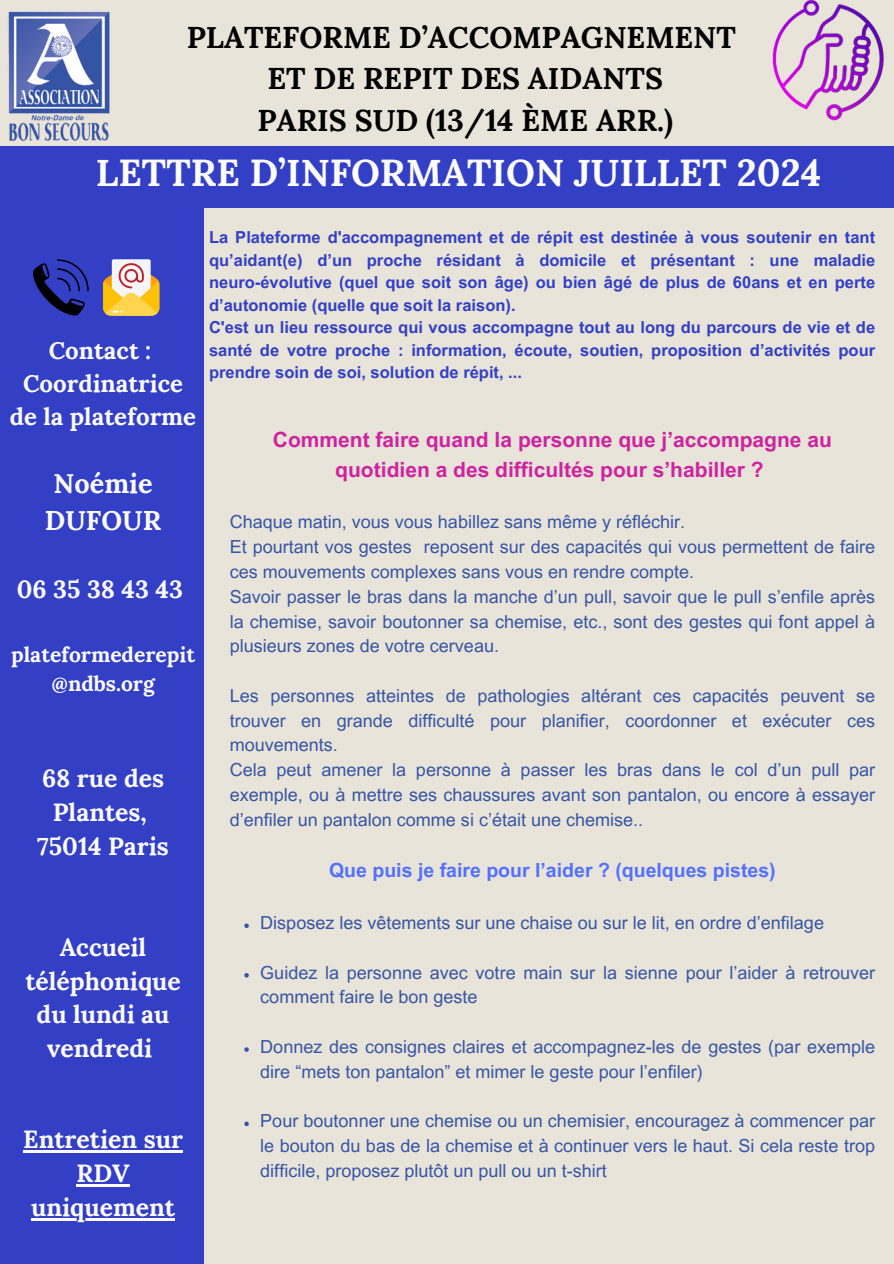
<style>
.page{position:relative;width:894px;height:1264px;background:#fff}
.page>*{position:absolute;margin:0;border:0;box-sizing:border-box;transform-origin:0 0}
.t1{font:700 37.5px "Lora";color:#fdfdfe}
.t2{font:700 30px/41.7px "Lora";color:#000;text-align:center}
.t3{font:700 27px/37.2px "Lora";color:#fdfdfe;text-align:center}
.t4{font:700 24.75px/33.8px "Lora";color:#fdfdfe;text-align:center}
.t5{font:700 24px/32.7px "Lora";color:#fdfdfe;text-align:center}
.t6{font:700 21px/29.2px "Arial MT Pro";color:#cf229f;text-align:center}
.t7{font:700 21px/29.2px "Lora";color:#fdfdfe;text-align:center}
.t8{font:700 19.5px "Arial MT Pro";color:#5271ff}
.t9{font:18px/24.8px "Arial MT Pro";color:#3755a4;text-align:justify}
.t10{font:700 16.5px/22.5px "Arial MT Pro";color:#333fc4}
</style>
<div class="page">
<div style="left:0;top:0;width:893px;height:1263px;background:#e8e4d9"></div>
<div style="left:0;top:202px;width:203px;height:1061px;background:#333fc4"></div>
<div style="left:0;top:146px;width:893px;height:62px;background:#333fc4"></div>
<img style="left:8px;top:11px;width:101px;height:130px">
<img style="left:772px;top:0;width:112px;height:121px">
<svg style="left:103px;top:259px;width:56px;height:56px;background:#dfbe85"></svg>
<svg style="left:33px;top:259px;width:56px;height:56px"></svg>
<svg style="left:244px;top:923px;width:5px;height:5px"></svg>
<svg style="left:244px;top:973px;width:5px;height:4px"></svg>
<svg style="left:244px;top:1047px;width:5px;height:4px"></svg>
<svg style="left:244px;top:1121px;width:5px;height:5px"></svg>
<hr style="left:23px;top:1150px;width:160px;height:2px;background:#fdfdfe">
<hr style="left:76px;top:1184px;width:54px;height:2px;background:#fdfdfe">
<hr style="left:31px;top:1217px;width:144px;height:3px;background:#fdfdfe">
<p class="t2" style="left:187px;top:16px;width:550px">PLATEFORME D’ACCOMPAGNEMENT<br>ET DE REPIT DES AIDANTS<br>PARIS SUD (13/14 ÈME ARR.)</p>
<h5 class="t1" style="left:96px;top:149px;width:726px">LETTRE D’INFORMATION JUILLET 2024</h5>
<p class="t5" style="left:10px;top:334px;width:188px">Contact :<br>Coordinatrice de la plateforme</p>
<p class="t3" style="left:45px;top:465px;width:118px">Noémie<br>DUFOUR</p>
<p class="t4" style="left:17px;top:572px;width:167px">06 35 38 43 43</p>
<p class="t7" style="left:11px;top:639px;width:185px">plateformederepit @ndbs.org</p>
<p class="t4" style="left:37px;top:761px;width:133px">68 rue des<br>Plantes,<br>75014 Paris</p>
<p class="t4" style="left:25px;top:929px;width:157px">Accueil téléphonique du lundi au vendredi</p>
<h5 class="t4" style="left:23px;top:1122px;width:161px">Entretien sur<br>RDV</h5>
<p class="t4" style="left:31px;top:1189px;width:145px">uniquement</p>
<p class="t10" style="left:209px;top:228px;width:667px">La Plateforme d'accompagnement et de répit est destinée à vous soutenir en tant qu’aidant(e) d’un proche résidant à domicile et présentant : une maladie neuro-évolutive (quel que soit son âge) ou bien âgé de plus de 60ans et en perte d’autonomie (quelle que soit la raison).<br>C'est un lieu ressource qui vous accompagne tout au long du parcours de vie et de santé de votre proche : information, écoute, soutien, proposition d’activités pour prendre soin de soi, solution de répit, ...</p>
<h2 class="t6" style="left:273px;top:428px;width:560px">Comment faire quand la personne que j’accompagne au quotidien a des difficultés pour s’habiller ?</h2>
<h1 class="t9" style="left:230px;top:512px;width:457px">Chaque matin, vous vous habillez sans même y réfléchir.</h1>
<p class="t9" style="left:230px;top:537px;width:646px">Et pourtant vos gestes reposent sur des capacités qui vous permettent de faire ces mouvements complexes sans vous en rendre compte.</p>
<p class="t9" style="left:230px;top:586px;width:646px">Savoir passer le bras dans la manche d’un pull, savoir que le pull s’enfile après la chemise, savoir boutonner sa chemise, etc., sont des gestes qui font appel à plusieurs zones de votre cerveau.</p>
<h3 class="t9" style="left:230px;top:685px;width:646px">Les personnes atteintes de pathologies altérant ces capacités peuvent se trouver en grande difficulté pour planifier, coordonner et exécuter ces mouvements.</h3>
<h3 class="t9" style="left:230px;top:759px;width:646px">Cela peut amener la personne à passer les bras dans le col d’un pull par exemple, ou à mettre ses chaussures avant son pantalon, ou encore à essayer d’enfiler un pantalon comme si c’était une chemise..</h3>
<h5 class="t8" style="left:329px;top:863px;width:448px">Que puis je faire pour l’aider ? (quelques pistes)</h5>
<h3 class="t9" style="left:260px;top:912px;width:565px">Disposez les vêtements sur une chaise ou sur le lit, en ordre d’enfilage</h3>
<h3 class="t9" style="left:260px;top:962px;width:616px">Guidez la personne avec votre main sur la sienne pour l’aider à retrouver comment faire le bon geste</h3>
<h3 class="t9" style="left:260px;top:1036px;width:616px">Donnez des consignes claires et accompagnez-les de gestes (par exemple dire “mets ton pantalon” et mimer le geste pour l’enfiler)</h3>
<h6 class="t9" style="left:260px;top:1110px;width:616px">Pour boutonner une chemise ou un chemisier, encouragez à commencer par le bouton du bas de la chemise et à continuer vers le haut. Si cela reste trop difficile, proposez plutôt un pull ou un t-shirt</h6>
</div>
